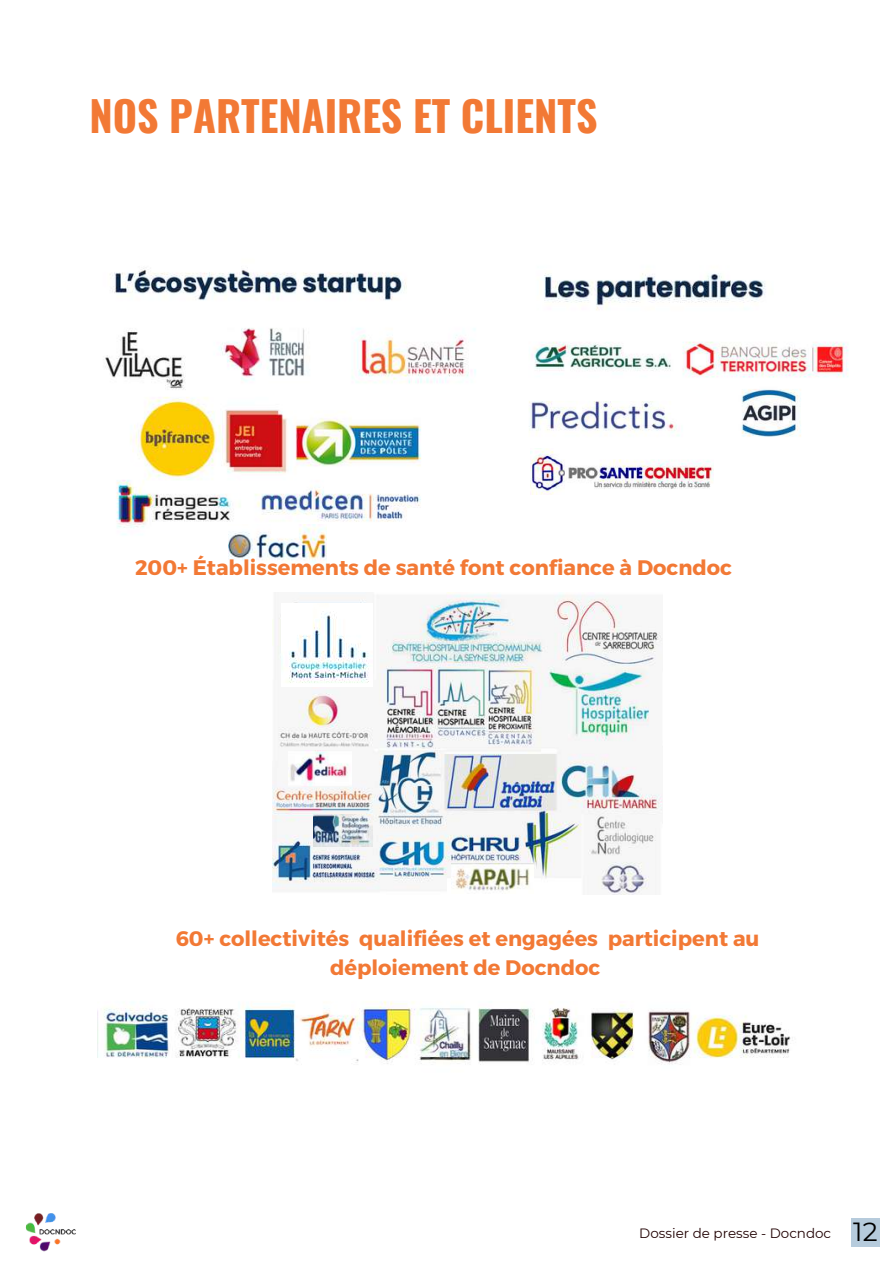
<style>
.page{position:relative;width:894px;height:1264px;background:#fff}
.page>*{position:absolute;margin:0;border:0;box-sizing:border-box;transform-origin:0 0}
.t1{font:700 41.7px "Oswald";color:#f27935}
.t2{font:26.25px "Montserrat";color:#000}
.t3{font:700 21px/29.2px "Montserrat";color:#f27935;text-align:center}
.t4{font:13.5px "Montserrat";color:#210203}
</style>
<div class="page">
<img style="left:105px;top:267px;width:371px;height:293px">
<img style="left:544px;top:273px;width:222px;height:37px">
<img style="left:97px;top:1001px;width:696px;height:64px">
<div style="left:850px;top:1218px;width:29px;height:29px;background:#b6cbdc"></div>
<img style="left:25px;top:1213px;width:51px;height:39px">
<img style="left:272px;top:592px;width:390px;height:302px">
<img style="left:529px;top:342px;width:320px;height:95px">
<img style="left:281px;top:603px;width:91px;height:83px">
<img style="left:530px;top:448px;width:183px;height:46px">
<img style="left:289px;top:750px;width:63px;height:36px">
<img style="left:451px;top:863px;width:82px;height:30px">
<img style="left:313px;top:814px;width:59px;height:32px">
<img style="left:229px;top:524px;width:97px;height:44px">
<h1 class="t1" style="left:89px;top:83px;width:509px">NOS PARTENAIRES ET CLIENTS</h1>
<p class="t3" style="left:135px;top:552px;width:598px">200+ Établissements de santé font confiance à Docndoc</p>
<p class="t3" style="left:176px;top:922px;width:585px">60+ collectivités qualifiées et engagées participent au déploiement de Docndoc</p>
<p class="t4" style="left:639px;top:1225px;width:193px">Dossier de presse - Docndoc</p>
<p class="t2" style="left:852px;top:1215px;width:26px">12</p>
</div>
